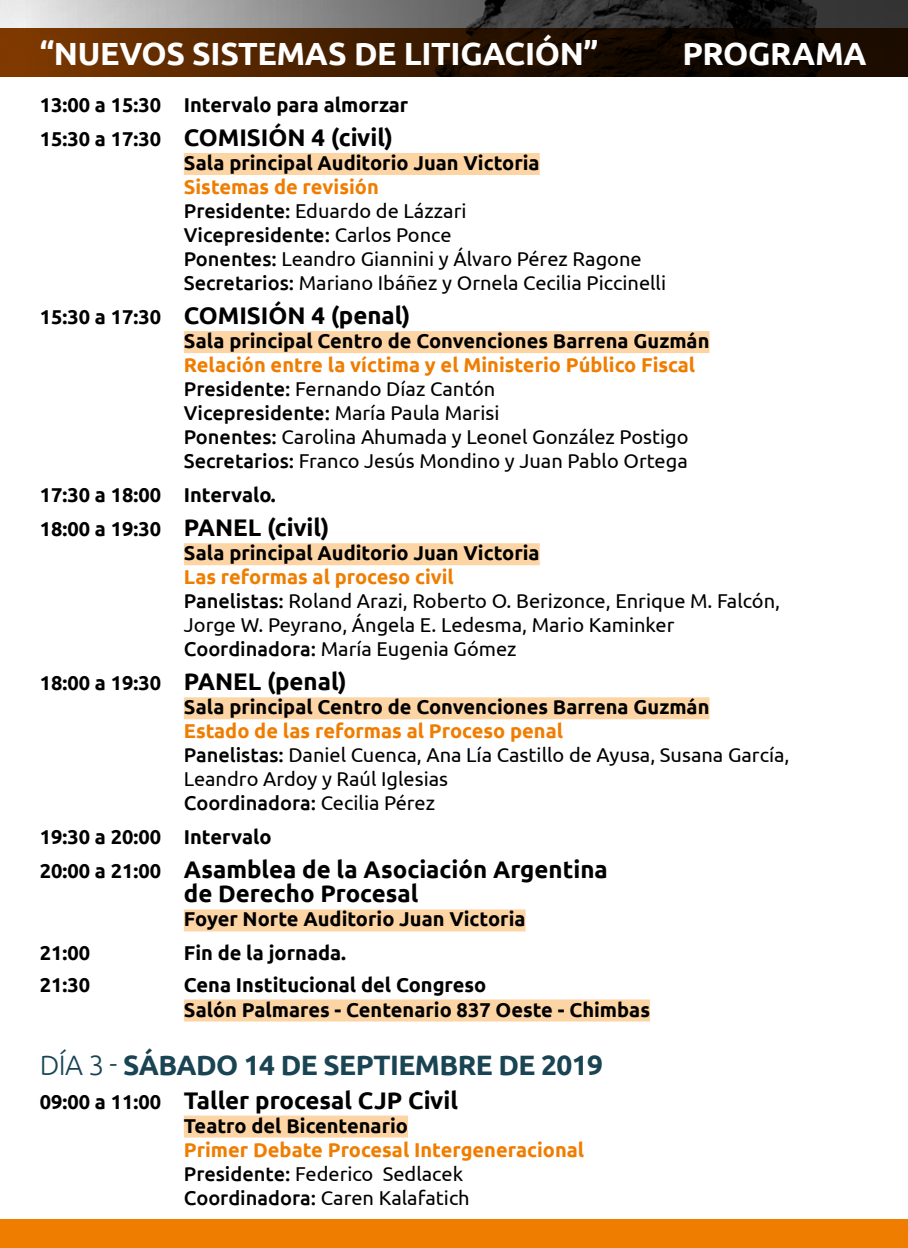
<style>
.page{position:relative;width:908px;height:1248px;background:#fff}
.page>*{position:absolute;margin:0;border:0;box-sizing:border-box;transform-origin:0 0}
.t1{font:700 32px "Ubuntu";letter-spacing:-.01em;color:#fff}
.t2{font:700 28px "Ubuntu";letter-spacing:-.02em;color:#194453}
.t3{font:700 24px/24px "Ubuntu";color:#000}
.t4{font:20px/24px "Ubuntu";color:#000}
.t5{font:700 20px/24px "Ubuntu";color:#000}
.t6{font:700 20px/24px "Ubuntu";color:#ef7d00}
.s1{font-size:20px}
.s2{font-weight:700;color:#ef7d00}
.s3{font-weight:500}
.s4{font-weight:300}
.s5{font-weight:500;color:#000}
.s6{font-weight:400;color:#000}
</style>
<div class="page">
<div style="left:184px;top:153px;width:355px;height:22px;background:#fdd5a5"></div>
<div style="left:184px;top:331px;width:525px;height:22px;background:#fdd5a5"></div>
<div style="left:184px;top:543px;width:355px;height:22px;background:#fdd5a5"></div>
<div style="left:184px;top:697px;width:525px;height:22px;background:#fdd5a5"></div>
<div style="left:184px;top:909px;width:341px;height:22px;background:#fdd5a5"></div>
<div style="left:184px;top:999px;width:465px;height:22px;background:#fdd5a5"></div>
<div style="left:184px;top:1115px;width:224px;height:22px;background:#fdd5a5"></div>
<div style="left:0;top:1219px;width:907px;height:28px;background:#ef7d00"></div>
<svg style="left:1px;top:0;width:906px;height:28px;background:#6a6a6a"></svg>
<hr style="left:0;top:0;width:1px;height:77px;background:#000">
<svg style="left:0;top:28px;width:907px;height:49px;background:#381900"></svg>
<h1 class="t1" style="left:40px;top:34px;width:559px">“NUEVOS SISTEMAS DE LITIGACIÓN”</h1>
<h1 class="t1" style="left:682px;top:34px;width:186px">PROGRAMA</h1>
<p class="t5" style="left:40px;top:92px;width:370px">13:00 a 15:30 Intervalo para almorzar</p>
<p class="t3" style="left:40px;top:125px;width:354px"><span class="s1">15:30 a 17:30</span> COMISIÓN 4 (civil)</p>
<p class="t5" style="left:184px;top:150px;width:357px">Sala principal Auditorio Juan Victoria</p>
<p class="t4" style="left:184px;top:174px;width:483px"><span class="s2">Sistemas de revisión<br></span><span class="s3">Presidente:</span> Eduardo de Lázzari<br><span class="s3">Vicepresidente:</span> Carlos Ponce<br><span class="s3">Ponentes:</span> Leandro Giannini y Álvaro Pérez Ragone <span class="s3">Secretarios:</span> Mariano Ibáñez y Ornela Cecilia Piccinelli</p>
<p class="t3" style="left:40px;top:303px;width:372px"><span class="s1">15:30 a 17:30</span> COMISIÓN 4 (penal)</p>
<p class="t5" style="left:184px;top:328px;width:527px">Sala principal Centro de Convenciones Barrena Guzmán</p>
<p class="t4" style="left:184px;top:352px;width:512px"><span class="s2">Relación entre la víctima y el Ministerio Público Fiscal </span><span class="s3">Presidente:</span> Fernando Díaz Cantón<br><span class="s3">Vicepresidente:</span> María Paula Marisi<br><span class="s3">Ponentes:</span> Carolina Ahumada y Leonel González Postigo <span class="s3">Secretarios:</span> Franco Jesús Mondino y Juan Pablo Ortega</p>
<p class="t5" style="left:40px;top:482px;width:237px">17:30 a 18:00 Intervalo.</p>
<p class="t3" style="left:40px;top:515px;width:291px"><span class="s1">18:00 a 19:30</span> PANEL (civil)</p>
<p class="t5" style="left:184px;top:540px;width:357px">Sala principal Auditorio Juan Victoria</p>
<p class="t4" style="left:184px;top:564px;width:597px"><span class="s2">Las reformas al proceso civil<br></span><span class="s3">Panelistas:</span> Roland Arazi, Roberto O. Berizonce, Enrique M. Falcón, Jorge W. Peyrano, Ángela E. Ledesma, Mario Kaminker <span class="s3">Coordinadora:</span> María Eugenia Gómez</p>
<p class="t3" style="left:40px;top:669px;width:308px"><span class="s1">18:00 a 19:30</span> PANEL (penal)</p>
<p class="t5" style="left:184px;top:694px;width:527px">Sala principal Centro de Convenciones Barrena Guzmán</p>
<p class="t4" style="left:184px;top:718px;width:606px"><span class="s2">Estado de las reformas al Proceso penal<br></span><span class="s3">Panelistas:</span> Daniel Cuenca, Ana Lía Castillo de Ayusa, Susana García, Leandro Ardoy y Raúl Iglesias<br><span class="s3">Coordinadora:</span> Cecilia Pérez</p>
<p class="t5" style="left:40px;top:824px;width:233px">19:30 a 20:00 Intervalo</p>
<p class="t3" style="left:184px;top:857px;width:425px;text-indent:-144px"><span class="s1">20:00 a 21:00</span> Asamblea de la Asociación Argentina de Derecho Procesal</p>
<p class="t5" style="left:184px;top:906px;width:343px">Foyer Norte Auditorio Juan Victoria</p>
<p class="t5" style="left:40px;top:940px;width:52px">21:00</p>
<p class="t5" style="left:184px;top:940px;width:164px">Fin de la jornada.</p>
<p class="t5" style="left:40px;top:972px;width:52px">21:30</p>
<p class="t5" style="left:184px;top:972px;width:467px">Cena Institucional del Congreso<br>Salón Palmares - Centenario 837 Oeste - Chimbas</p>
<h2 class="t2" style="left:40px;top:1047px;width:564px"><span class="s4">DÍA 3 -</span> SÁBADO 14 DE SEPTIEMBRE DE 2019</h2>
<p class="t3" style="left:40px;top:1087px;width:419px"><span class="s1">09:00 a 11:00</span> Taller procesal CJP Civil</p>
<p class="t5" style="left:184px;top:1112px;width:225px">Teatro del Bicentenario</p>
<p class="t6" style="left:184px;top:1136px;width:401px">Primer Debate Procesal Intergeneracional<br><span class="s5">Presidente:</span> <span class="s6">Federico Sedlacek<br></span><span class="s5">Coordinadora:</span> <span class="s6">Caren Kalafatich</span></p>
</div>
